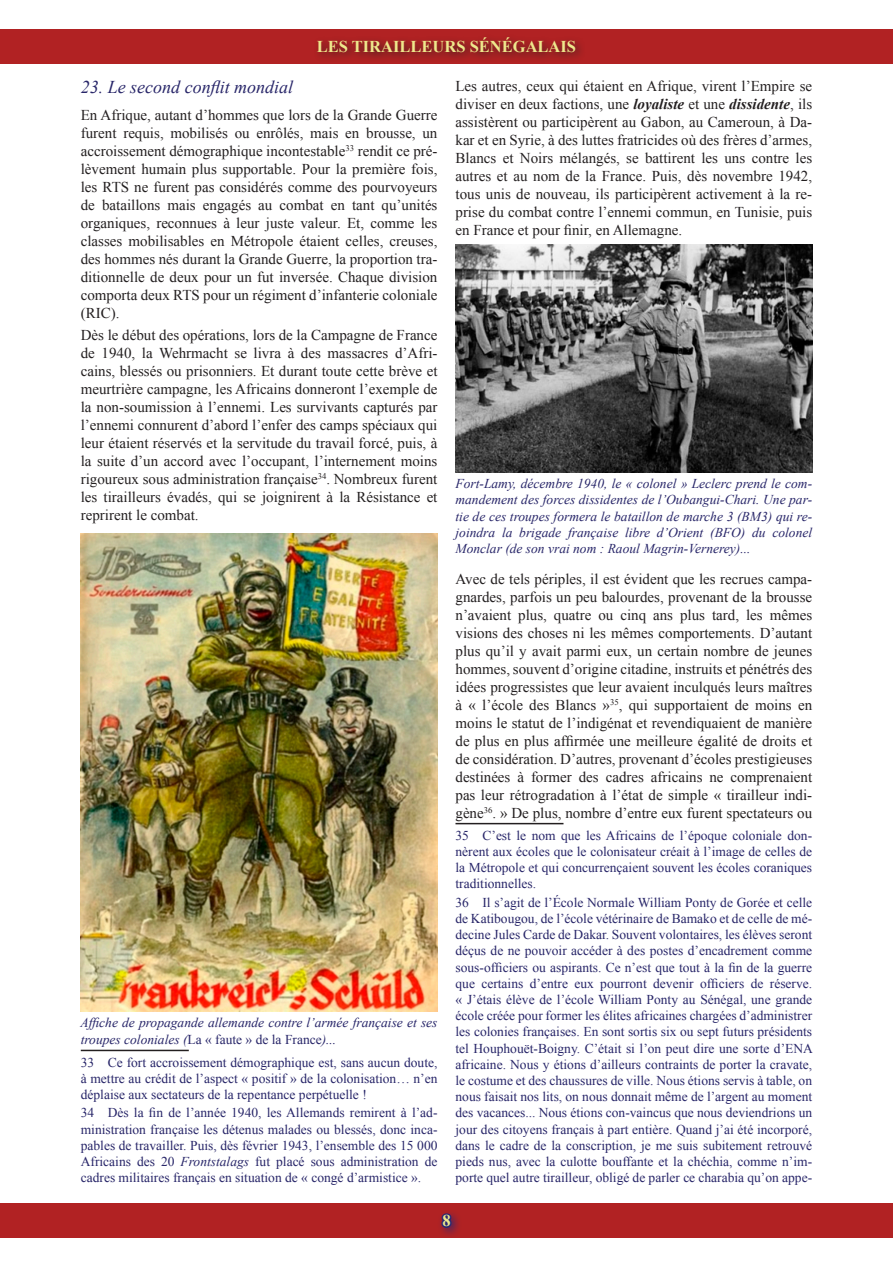
<style>
.page{position:relative;width:893px;height:1263px;background:#fff}
.page>*{position:absolute;margin:0;border:0;box-sizing:border-box;transform-origin:0 0}
.Titre_2{font:italic 18px "Times New Roman";color:#282669}
.t1{font:700 16.5px "Times New Roman";color:#eee88c}
.t2{font:15px/18px "Times New Roman";color:#231f20;text-align:justify}
.Note_bdp{font:13.5px/16.2px "Times New Roman";color:#282669;text-align:justify}
.Légende{font:italic 13.5px/16.2px "Times New Roman";color:#282669}
.s1{font-style:normal}
.s2{font-style:italic}
.s3{font-weight:700;font-style:italic}
</style>
<div class="page">
<div style="left:0;top:30px;width:893px;height:34px;background:#b12223"></div>
<div style="left:313px;top:33px;width:273px;height:30px;background:#231f20;opacity:.75"></div>
<div style="left:0;top:1203px;width:893px;height:34px;background:#b12223"></div>
<div style="left:436px;top:1209px;width:26px;height:29px;background:#282873;opacity:.75"></div>
<svg style="left:439px;top:1211px;width:15px;height:19px"></svg>
<img style="left:81px;top:534px;width:356px;height:478px">
<hr style="left:81px;top:1050px;width:108px;height:1px;background:#231f20">
<img style="left:455px;top:244px;width:357px;height:229px">
<hr style="left:455px;top:823px;width:108px;height:1px;background:#231f20">
<p class="t1" style="left:317px;top:35px;width:261px">LES TIRAILLEURS SÉNÉGALAIS</p>
<p class="Titre_2" style="left:81px;top:75px;width:214px">23. Le second conflit mondial</p>
<p class="t2" style="left:81px;top:106px;width:358px">En Afrique, autant d’hommes que lors de la Grande Guerre furent requis, mobilisés ou enrôlés, mais en brousse, un accroissement démographique incontestable<sup>33</sup> rendit ce pré&shy;lèvement humain plus supportable. Pour la première fois, les RTS ne furent pas considérés comme des pourvoyeurs de bataillons mais engagés au combat en tant qu’unités organiques, reconnues à leur juste valeur. Et, comme les classes mobilisables en Métropole étaient celles, creuses, des hommes nés durant la Grande Guerre, la proportion tra&shy;ditionnelle de deux pour un fut inversée. Chaque division comporta deux RTS pour un régiment d’infanterie coloniale (RIC).</p>
<p class="t2" style="left:81px;top:326px;width:358px">Dès le début des opérations, lors de la Campagne de France de 1940, la Wehrmacht se livra à des massacres d’Afri&shy;cains, blessés ou prisonniers. Et durant toute cette brève et meurtrière campagne, les Africains donneront l’exemple de la non-soumission à l’ennemi. Les survivants capturés par l’ennemi connurent d’abord l’enfer des camps spéciaux qui leur étaient réservés et la servitude du travail forcé, puis, à la suite d’un accord avec l’occupant, l’internement moins rigoureux sous administration française<sup>34</sup>. Nombreux furent les tirailleurs évadés, qui se joignirent à la Résistance et reprirent le combat.</p>
<p class="Légende" style="left:81px;top:1014px;width:358px">Affiche de propagande allemande contre l’armée française et ses troupes coloniales (<span class="s1">La « faute » de la France</span>)...</p>
<p class="Note_bdp" style="left:81px;top:1054px;width:358px">33 Ce fort accroissement démographique est, sans aucun doute, à mettre au crédit de l’aspect « positif » de la colonisation… n’en déplaise aux sectateurs de la repentance perpétuelle !</p>
<p class="Note_bdp" style="left:81px;top:1104px;width:358px">34 Dès la fin de l’année 1940, les Allemands remirent à l’ad&shy;ministration française les détenus malades ou blessés, donc inca&shy;pables de travailler. Puis, dès février 1943, l’ensemble des 15 000<br>Africains des 20 <span class="s2">Frontstalags</span> fut placé sous administration de cadres militaires français en situation de « congé d’armistice ».</p>
<p class="t2" style="left:455px;top:77px;width:358px">Les autres, ceux qui étaient en Afrique, virent l’Empire se diviser en deux factions, une <span class="s3">loyaliste</span> et une <span class="s3">dissidente</span>, ils assistèrent ou participèrent au Gabon, au Cameroun, à Da&shy;kar et en Syrie, à des luttes fratricides où des frères d’armes, Blancs et Noirs mélangés, se battirent les uns contre les autres et au nom de la France. Puis, dès novembre 1942, tous unis de nouveau, ils participèrent activement à la re&shy;prise du combat contre l’ennemi commun, en Tunisie, puis en France et pour finir, en Allemagne.</p>
<p class="Légende" style="left:455px;top:475px;width:358px;text-align:justify">Fort-Lamy, décembre 1940, le « colonel » Leclerc prend le com&shy;mandement des forces dissidentes de l’Oubangui-Chari. Une par&shy;tie de ces troupes formera le bataillon de marche 3 (BM3) qui re&shy;joindra la brigade française libre d’Orient (BFO) du colonel Monclar (de son vrai nom : Raoul Magrin-Vernerey)...</p>
<p class="t2" style="left:455px;top:570px;width:358px">Avec de tels périples, il est évident que les recrues campa&shy;gnardes, parfois un peu balourdes, provenant de la brousse n’avaient plus, quatre ou cinq ans plus tard, les mêmes visions des choses ni les mêmes comportements. D’autant plus qu’il y avait parmi eux, un certain nombre de jeunes hommes, souvent d’origine citadine, instruits et pénétrés des idées progressistes que leur avaient inculqués leurs maîtres à « l’école des Blancs »<sup>35</sup>, qui supportaient de moins en moins le statut de l’indigénat et revendiquaient de manière de plus en plus affirmée une meilleure égalité de droits et de considération. D’autres, provenant d’écoles prestigieuses destinées à former des cadres africains ne comprenaient pas leur rétrogradation à l’état de simple « tirailleur indi&shy;gène<sup>36</sup>. » De plus, nombre d’entre eux furent spectateurs ou</p>
<p class="Note_bdp" style="left:455px;top:827px;width:358px">35 C’est le nom que les Africains de l’époque coloniale don&shy;nèrent aux écoles que le colonisateur créait à l’image de celles de la Métropole et qui concurrençaient souvent les écoles coraniques traditionnelles.</p>
<p class="Note_bdp" style="left:455px;top:894px;width:359px">36 Il s’agit de l’École Normale William Ponty de Gorée et celle de Katibougou, de l’école vétérinaire de Bamako et de celle de mé&shy;decine Jules Carde de Dakar. Souvent volontaires, les élèves seront déçus de ne pouvoir accéder à des postes d’encadrement comme sous-officiers ou aspirants. Ce n’est que tout à la fin de la guerre que certains d’entre eux pourront devenir officiers de réserve. « J’étais élève de l’école William Ponty au Sénégal, une grande école créée pour former les élites africaines chargées d’administrer les colonies françaises. En sont sortis six ou sept futurs présidents tel Houphouët-Boigny. C’était si l’on peut dire une sorte d’ENA africaine. Nous y étions d’ailleurs contraints de porter la cravate, le costume et des chaussures de ville. Nous étions servis à table, on nous faisait nos lits, on nous donnait même de l’argent au moment des vacances... Nous étions con-vaincus que nous deviendrions un jour des citoyens français à part entière. Quand j’ai été incorporé, dans le cadre de la conscription, je me suis subitement retrouvé pieds nus, avec la culotte bouffante et la chéchia, comme n’im&shy;porte quel autre tirailleur, obligé de parler ce charabia qu’on appe-</p>
<p class="t1" style="left:442px;top:1209px;width:10px">8</p>
</div>
